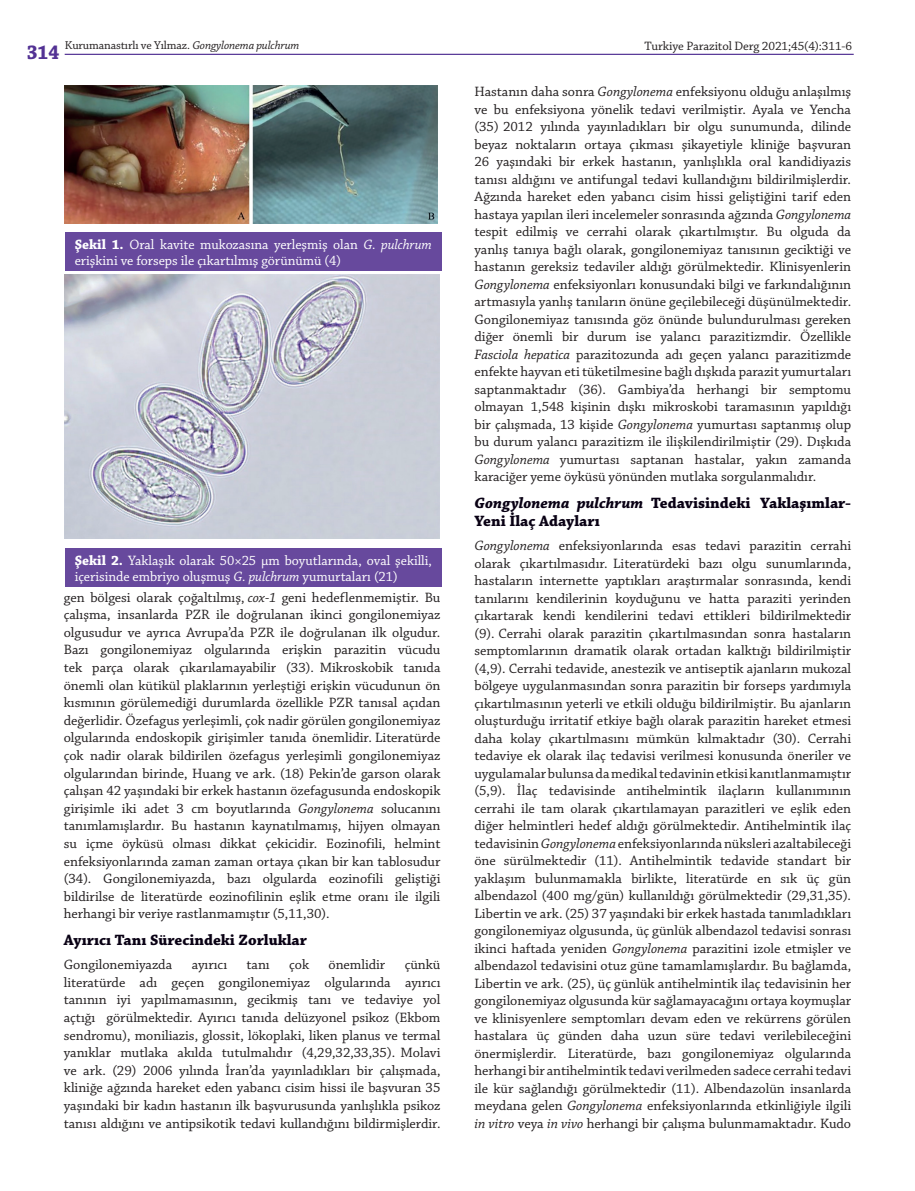
<style>
.page{position:relative;width:915px;height:1191px;background:#fff}
.page>*{position:absolute;margin:0;border:0;box-sizing:border-box;transform-origin:0 0}
.t1{font:700 21px "Chaparral Pro";color:#533294;scale:.92 1}
.t2{font:700 15.75px/18.3px "Chaparral Pro";color:#090114}
.t3{font:14.25px/17.5px "Chaparral Pro";letter-spacing:-.005em;color:#231f20;text-align:justify}
.t4{font:14.25px/16.5px "Chaparral Pro";color:#fff}
.t5{font:12.75px "Chaparral Pro";letter-spacing:-.01em;color:#231f20}
.t6{font:12px "Chaparral Pro";letter-spacing:-.01em;color:#231f20}
.s1{font-style:italic}
.s2{font-weight:700}
</style>
<div class="page">
<hr style="left:65px;top:54px;width:788px;height:1px;background:#533294">
<div style="left:65px;top:233px;width:376px;height:38px;background:#67499d"></div>
<img style="left:65px;top:85px;width:373px;height:138px">
<div style="left:65px;top:548px;width:376px;height:39px;background:#67499d"></div>
<img style="left:65px;top:274px;width:374px;height:265px">
<h1 class="t1" style="left:27px;top:40px;width:37px">314</h1>
<p class="t6" style="left:65px;top:39px;width:236px">Kurumanastırlı ve Yılmaz. <span class="s1">Gongylonema pulchrum</span></p>
<p class="t4" style="left:75px;top:236px;width:358px"><span class="s2">Şekil 1.</span> Oral kavite mukozasına yerleşmiş olan <span class="s1">G. pulchrum </span>erişkini ve forseps ile çıkartılmış görünümü (4)</p>
<p class="t4" style="left:75px;top:552px;width:358px"><span class="s2">Şekil 2.</span> Yaklaşık olarak 50×25 μm boyutlarında, oval şekilli, içerisinde embriyo oluşmuş <span class="s1">G. pulchrum</span> yumurtaları (21)</p>
<p class="t3" style="left:64px;top:589px;width:378px">gen bölgesi olarak çoğaltılmış, <span class="s1">cox-1</span> geni hedeflenmemiştir. Bu çalışma, insanlarda PZR ile doğrulanan ikinci gongilonemiyaz olgusudur ve ayrıca Avrupa’da PZR ile doğrulanan ilk olgudur.<br>Bazı gongilonemiyaz olgularında erişkin parazitin vücudu tek parça olarak çıkarılamayabilir (33). Mikroskobik tanıda önemli olan kütikül plaklarının yerleştiği erişkin vücudunun ön kısmının görülemediği durumlarda özellikle PZR tanısal açıdan değerlidir. Özefagus yerleşimli, çok nadir görülen gongilonemiyaz olgularında endoskopik girişimler tanıda önemlidir. Literatürde çok nadir olarak bildirilen özefagus yerleşimli gongilonemiyaz olgularından birinde, Huang ve ark. (18) Pekin’de garson olarak çalışan 42 yaşındaki bir erkek hastanın özefagusunda endoskopik girişimle iki adet 3 cm boyutlarında <span class="s1">Gongylonema</span> solucanını tanımlamışlardır. Bu hastanın kaynatılmamış, hijyen olmayan su içme öyküsü olması dikkat çekicidir. Eozinofili, helmint enfeksiyonlarında zaman zaman ortaya çıkan bir kan tablosudur (34). Gongilonemiyazda, bazı olgularda eozinofili geliştiği bildirilse de literatürde eozinofilinin eşlik etme oranı ile ilgili herhangi bir veriye rastlanmamıştır (5,11,30).</p>
<p class="t2" style="left:64px;top:931px;width:243px">Ayırıcı Tanı Sürecindeki Zorluklar</p>
<p class="t3" style="left:64px;top:956px;width:110px">Gongilonemiyazda</p>
<p class="t3" style="left:192px;top:956px;width:37px">ayırıcı</p>
<p class="t3" style="left:246px;top:956px;width:25px">tanı</p>
<p class="t3" style="left:289px;top:956px;width:21px">çok</p>
<p class="t3" style="left:328px;top:956px;width:57px">önemlidir</p>
<p class="t3" style="left:64px;top:956px;width:378px;text-indent:341px">çünkü literatürde adı geçen gongilonemiyaz olgularında ayırıcı tanının iyi yapılmamasının, gecikmiş tanı ve tedaviye yol açtığı görülmektedir. Ayırıcı tanıda delüzyonel psikoz (Ekbom sendromu), moniliazis, glossit, lökoplaki, liken planus ve termal yanıklar mutlaka akılda tutulmalıdır (4,29,32,33,35). Molavi ve ark. (29) 2006 yılında İran’da yayınladıkları bir çalışmada, kliniğe ağzında hareket eden yabancı cisim hissi ile başvuran 35 yaşındaki bir kadın hastanın ilk başvurusunda yanlışlıkla psikoz tanısı aldığını ve antipsikotik tedavi kullandığını bildirmişlerdir.</p>
<p class="t5" style="left:644px;top:39px;width:209px">Turkiye Parazitol Derg 2021;45(4):311-6</p>
<p class="t3" style="left:474px;top:83px;width:378px">Hastanın daha sonra <span class="s1">Gongylonema</span> enfeksiyonu olduğu anlaşılmış ve bu enfeksiyona yönelik tedavi verilmiştir. Ayala ve Yencha (35) 2012 yılında yayınladıkları bir olgu sunumunda, dilinde beyaz noktaların ortaya çıkması şikayetiyle kliniğe başvuran 26 yaşındaki bir erkek hastanın, yanlışlıkla oral kandidiyazis tanısı aldığını ve antifungal tedavi kullandığını bildirilmişlerdir.<br>Ağzında hareket eden yabancı cisim hissi geliştiğini tarif eden hastaya yapılan ileri incelemeler sonrasında ağzında <span class="s1">Gongylonema </span>tespit edilmiş ve cerrahi olarak çıkartılmıştır. Bu olguda da yanlış tanıya bağlı olarak, gongilonemiyaz tanısının geciktiği ve hastanın gereksiz tedaviler aldığı görülmektedir. Klinisyenlerin <span class="s1">Gongylonema</span> enfeksiyonları konusundaki bilgi ve farkındalığının artmasıyla yanlış tanıların önüne geçilebileceği düşünülmektedir.<br>Gongilonemiyaz tanısında göz önünde bulundurulması gereken diğer önemli bir durum ise yalancı parazitizmdir. Özellikle <span class="s1">Fasciola hepatica</span> parazitozunda adı geçen yalancı parazitizmde enfekte hayvan eti tüketilmesine bağlı dışkıda parazit yumurtaları saptanmaktadır (36). Gambiya’da herhangi bir semptomu olmayan 1,548 kişinin dışkı mikroskobi taramasının yapıldığı bir çalışmada, 13 kişide <span class="s1">Gongylonema</span> yumurtası saptanmış olup bu durum yalancı parazitizm ile ilişkilendirilmiştir (29). Dışkıda <span class="s1">Gongylonema</span> yumurtası saptanan hastalar, yakın zamanda karaciğer yeme öyküsü yönünden mutlaka sorgulanmalıdır.</p>
<p class="t2" style="left:474px;top:494px;width:378px"><span class="s1">Gongylonema pulchrum</span> Tedavisindeki Yaklaşımlar-<br>Yeni İlaç Adayları</p>
<p class="t3" style="left:474px;top:537px;width:378px"><span class="s1">Gongylonema</span> enfeksiyonlarında esas tedavi parazitin cerrahi olarak çıkartılmasıdır. Literatürdeki bazı olgu sunumlarında, hastaların internette yaptıkları araştırmalar sonrasında, kendi tanılarını kendilerinin koyduğunu ve hatta paraziti yerinden çıkartarak kendi kendilerini tedavi ettikleri bildirilmektedir (9). Cerrahi olarak parazitin çıkartılmasından sonra hastaların semptomlarının dramatik olarak ortadan kalktığı bildirilmiştir (4,9). Cerrahi tedavide, anestezik ve antiseptik ajanların mukozal bölgeye uygulanmasından sonra parazitin bir forseps yardımıyla çıkartılmasının yeterli ve etkili olduğu bildirilmiştir. Bu ajanların oluşturduğu irritatif etkiye bağlı olarak parazitin hareket etmesi daha kolay çıkartılmasını mümkün kılmaktadır (30). Cerrahi tedaviye ek olarak ilaç tedavisi verilmesi konusunda öneriler ve uygulamalar bulunsa da medikal tedavinin etkisi kanıtlanmamıştır (5,9). İlaç tedavisinde antihelmintik ilaçların kullanımının cerrahi ile tam olarak çıkartılamayan parazitleri ve eşlik eden diğer helmintleri hedef aldığı görülmektedir. Antihelmintik ilaç tedavisinin <span class="s1">Gongylonema</span> enfeksiyonlarında nüksleri azaltabileceği öne sürülmektedir (11). Antihelmintik tedavide standart bir yaklaşım bulunmamakla birlikte, literatürde en sık üç gün albendazol (400 mg/gün) kullanıldığı görülmektedir (29,31,35).<br>Libertin ve ark. (25) 37 yaşındaki bir erkek hastada tanımladıkları gongilonemiyaz olgusunda, üç günlük albendazol tedavisi sonrası ikinci haftada yeniden <span class="s1">Gongylonema</span> parazitini izole etmişler ve albendazol tedavisini otuz güne tamamlamışlardır. Bu bağlamda, Libertin ve ark. (25), üç günlük antihelmintik ilaç tedavisinin her gongilonemiyaz olgusunda kür sağlamayacağını ortaya koymuşlar ve klinisyenlere semptomları devam eden ve rekürrens görülen hastalara üç günden daha uzun süre tedavi verilebileceğini önermişlerdir. Literatürde, bazı gongilonemiyaz olgularında herhangi bir antihelmintik tedavi verilmeden sadece cerrahi tedavi ile kür sağlandığı görülmektedir (11). Albendazolün insanlarda meydana gelen <span class="s1">Gongylonema</span> enfeksiyonlarında etkinliğiyle ilgili <span class="s1">in vitro</span> veya <span class="s1">in vivo</span> herhangi bir çalışma bulunmamaktadır. Kudo</p>
</div>
